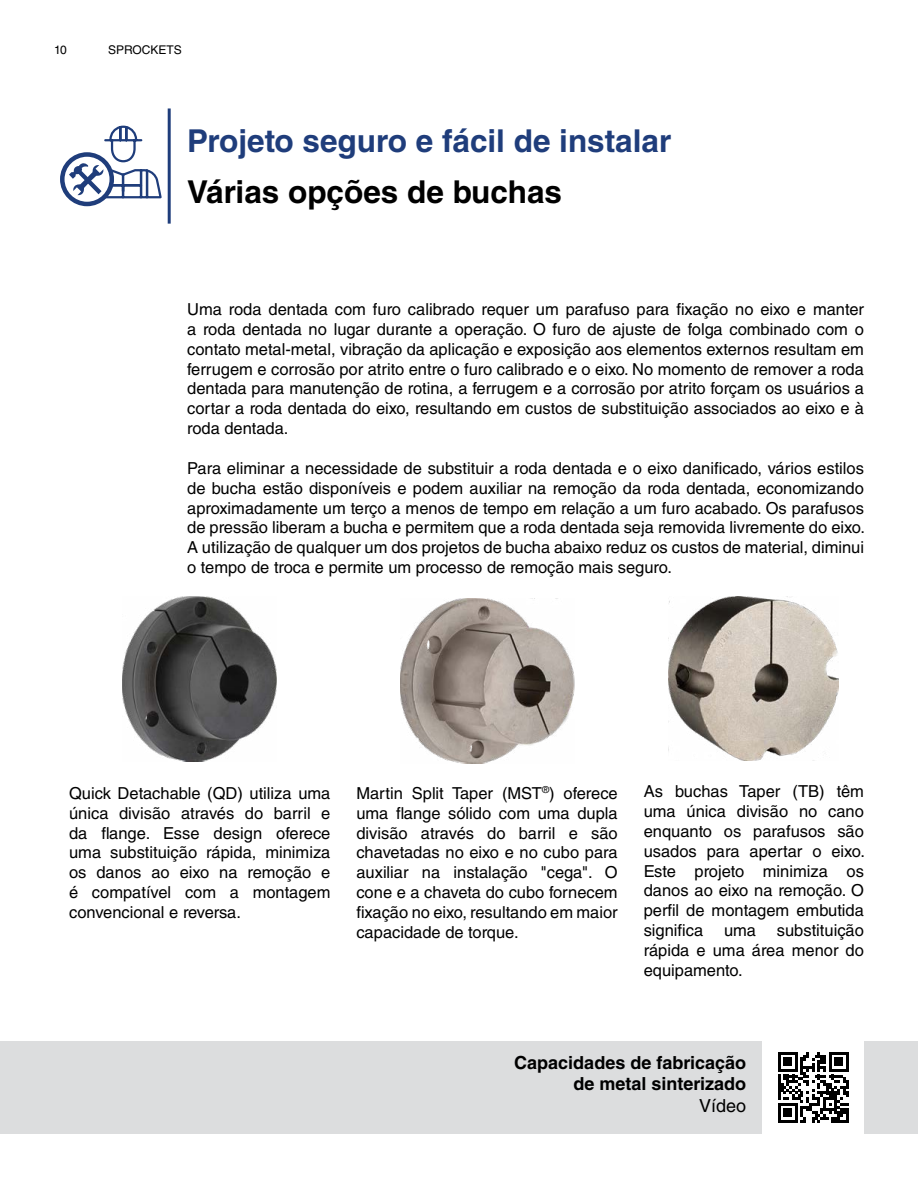
<style>
.page{position:relative;width:918px;height:1188px;background:#fff}
.page>*{position:absolute;margin:0;border:0;box-sizing:border-box;transform-origin:0 0}
.t1{font:700 31.5px "Helvetica LT Std";color:#1f3d7b}
.t2{font:700 31.5px "Helvetica LT Std";color:#000}
.t3{font:700 18px/21.6px "Helvetica LT Std";color:#000;text-align:right}
.t4{font:18px "Helvetica LT Std";color:#000}
.t5{font:16.5px/19.8px "Helvetica LT Std";color:#000;text-align:justify}
.t6{font:12px "Helvetica LT Std";color:#000}
</style>
<div class="page">
<div style="left:0;top:1042px;width:918px;height:92px;background:#dcddde"></div>
<hr style="left:168px;top:108px;width:3px;height:116px;background:#1f3d7b">
<svg style="left:62px;top:154px;width:50px;height:50px"></svg>
<div style="left:60px;top:152px;width:54px;height:54px;border:4px solid #1f3d7b;border-radius:50%"></div>
<svg style="left:69px;top:126px;width:93px;height:73px"></svg>
<img style="left:669px;top:597px;width:170px;height:164px">
<img style="left:123px;top:597px;width:154px;height:165px">
<img style="left:400px;top:599px;width:174px;height:164px">
<div style="left:762px;top:1041px;width:102px;height:93px;background:#fff"></div>
<svg style="left:778px;top:1052px;width:70px;height:71px"></svg>
<p class="t6" style="left:54px;top:43px;width:14px">10</p>
<p class="t6" style="left:108px;top:43px;width:75px">SPROCKETS</p>
<h1 class="t1" style="left:187px;top:122px;width:486px">Projeto seguro e fácil de instalar</h1>
<h1 class="t2" style="left:187px;top:173px;width:376px">Várias opções de buchas</h1>
<p class="t5" style="left:187px;top:299px;width:678px">Uma roda dentada com furo calibrado requer um parafuso para fixação no eixo e manter a roda dentada no lugar durante a operação. O furo de ajuste de folga combinado com o contato metal-metal, vibração da aplicação e exposição aos elementos externos resultam em ferrugem e corrosão por atrito entre o furo calibrado e o eixo. No momento de remover a roda dentada para manutenção de rotina, a ferrugem e a corrosão por atrito forçam os usuários a cortar a roda dentada do eixo, resultando em custos de substituição associados ao eixo e à roda dentada.</p>
<p class="t5" style="left:187px;top:458px;width:679px">Para eliminar a necessidade de substituir a roda dentada e o eixo danificado, vários estilos de bucha estão disponíveis e podem auxiliar na remoção da roda dentada, economizando aproximadamente um terço a menos de tempo em relação a um furo acabado. Os parafusos de pressão liberam a bucha e permitem que a roda dentada seja removida livremente do eixo.<br>A utilização de qualquer um dos projetos de bucha abaixo reduz os custos de material, diminui o tempo de troca e permite um processo de remoção mais seguro.</p>
<p class="t5" style="left:69px;top:783px;width:263px">Quick Detachable (QD) utiliza uma única divisão através do barril e da flange. Esse design oferece uma substituição rápida, minimiza os danos ao eixo na remoção e é compatível com a montagem convencional e reversa.</p>
<p class="t5" style="left:356px;top:783px;width:263px">Martin Split Taper (MST<sup>®</sup>) oferece uma flange sólido com uma dupla divisão através do barril e são chavetadas no eixo e no cubo para auxiliar na instalação "cega". O cone e a chaveta do cubo fornecem fixação no eixo, resultando em maior capacidade de torque.</p>
<p class="t5" style="left:644px;top:782px;width:223px">As buchas Taper (TB) têm uma única divisão no cano enquanto os parafusos são usados para apertar o eixo.<br>Este projeto minimiza os danos ao eixo na remoção. O perfil de montagem embutida significa</p>
<p class="t5" style="left:644px;top:920px;width:222px;text-indent:133px">substituição rápida e uma área menor do equipamento.</p>
<p class="t5" style="left:724px;top:920px;width:34px">uma</p>
<p class="t3" style="left:514px;top:1051px;width:233px">Capacidades de fabricação de metal sinterizado</p>
<p class="t4" style="left:699px;top:1095px;width:49px">Vídeo</p>
</div>
